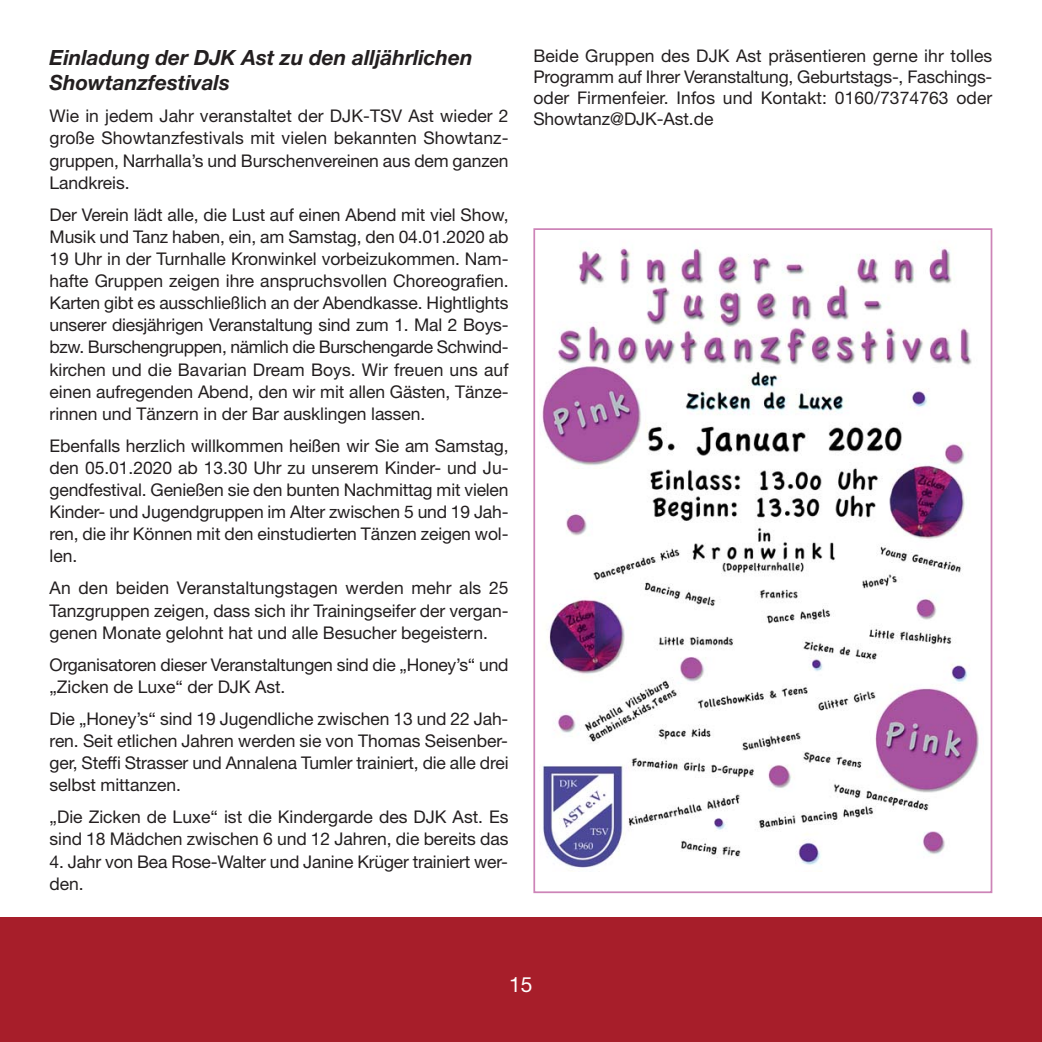
<style>
.page{position:relative;width:1042px;height:1042px;background:#fff}
.page>*{position:absolute;margin:0;border:0;box-sizing:border-box;transform-origin:0 0}
.t1{font:italic 700 21px/25.6px "Helvetica Neue";color:#231f20}
.t2{font:21px "Helvetica Neue";color:#fff}
.t3{font:17.5px/22.1px "Helvetica Neue";letter-spacing:-.005em;color:#231f20;text-align:justify}
.t4{font:17.5px "Lucida Grande";color:#231f20}
</style>
<div class="page">
<div style="left:0;top:918px;width:1042px;height:124px;background:#a71e2a"></div>
<img style="left:542px;top:247px;width:437px;height:621px">
<div style="left:533px;top:228px;width:459px;height:665px;border:2px solid #cd84b8"></div>
<p class="t1" style="left:50px;top:46px;width:425px">Einladung der DJK Ast zu den alljährlichen<br>Showtanzfestivals</p>
<p class="t3" style="left:50px;top:107px;width:460px">Wie in jedem Jahr veranstaltet der DJK-TSV Ast wieder 2 große Showtanzfestivals mit vielen bekannten Showtanz&shy;gruppen, Narrhalla’s und Burschenvereinen aus dem ganzen Landkreis.</p>
<p class="t3" style="left:50px;top:205px;width:460px">Der Verein lädt alle, die Lust auf einen Abend mit viel Show, Musik und Tanz haben, ein, am Samstag, den 04.01.2020 ab 19 Uhr in der Turnhalle Kronwinkel vorbeizukommen. Nam&shy;hafte Gruppen zeigen ihre anspruchsvollen Choreografien.<br>Karten gibt es ausschließlich an der Abendkasse. Hightlights unserer diesjährigen Veranstaltung sind zum 1. Mal 2 Boys&shy;bzw. Burschengruppen, nämlich die Burschengarde Schwind&shy;kirchen und die Bavarian Dream Boys. Wir freuen uns auf einen aufregenden Abend, den wir mit allen Gästen, Tänze&shy;rinnen und Tänzern in der Bar ausklingen lassen.</p>
<p class="t3" style="left:50px;top:436px;width:460px">Ebenfalls herzlich willkommen heißen wir Sie am Samstag, den 05.01.2020 ab 13.30 Uhr zu unserem Kinder- und Ju&shy;gendfestival. Genießen sie den bunten Nachmittag mit vielen Kinder- und Jugendgruppen im Alter zwischen 5 und 19 Jah&shy;ren, die ihr Können mit den einstudierten Tänzen zeigen wol&shy;len.</p>
<p class="t3" style="left:50px;top:579px;width:460px">An den beiden Veranstaltungstagen werden mehr als 25<br>Tanzgruppen zeigen, dass sich ihr Trainingseifer der vergan&shy;genen Monate gelohnt hat und alle Besucher begeistern.</p>
<p class="t3" style="left:50px;top:655px;width:460px">Organisatoren dieser Veranstaltungen sind die „Honey’s“ und „Zicken de Luxe“ der DJK Ast.</p>
<p class="t3" style="left:50px;top:709px;width:460px">Die „Honey’s“ sind 19 Jugendliche zwischen 13 und 22 Jah&shy;ren. Seit etlichen Jahren werden sie von Thomas Seisenber&shy;ger, Steffi Strasser und Annalena Tumler trainiert, die alle drei selbst mittanzen.</p>
<p class="t3" style="left:50px;top:808px;width:460px">„Die Zicken de Luxe“ ist die Kindergarde des DJK Ast. Es sind 18 Mädchen zwischen 6 und 12 Jahren, die bereits das</p>
<p class="t3" style="left:50px;top:852px;width:460px">4. Jahr von Bea Rose-Walter und Janine Kruger trainiert wer-</p>
<p class="t4" style="left:384px;top:851px;width:9px">̈</p>
<p class="t3" style="left:50px;top:874px;width:36px">den.</p>
<p class="t3" style="left:533px;top:47px;width:460px;line-height:21px">Beide Gruppen des DJK Ast präsentieren gerne ihr tolles Programm auf Ihrer Veranstaltung, Geburtstags-, Faschings&shy;oder Firmenfeier. Infos und Kontakt: 0160/7374763 oder Showtanz@DJK-Ast.de</p>
<p class="t2" style="left:509px;top:977px;width:25px">15</p>
</div>
